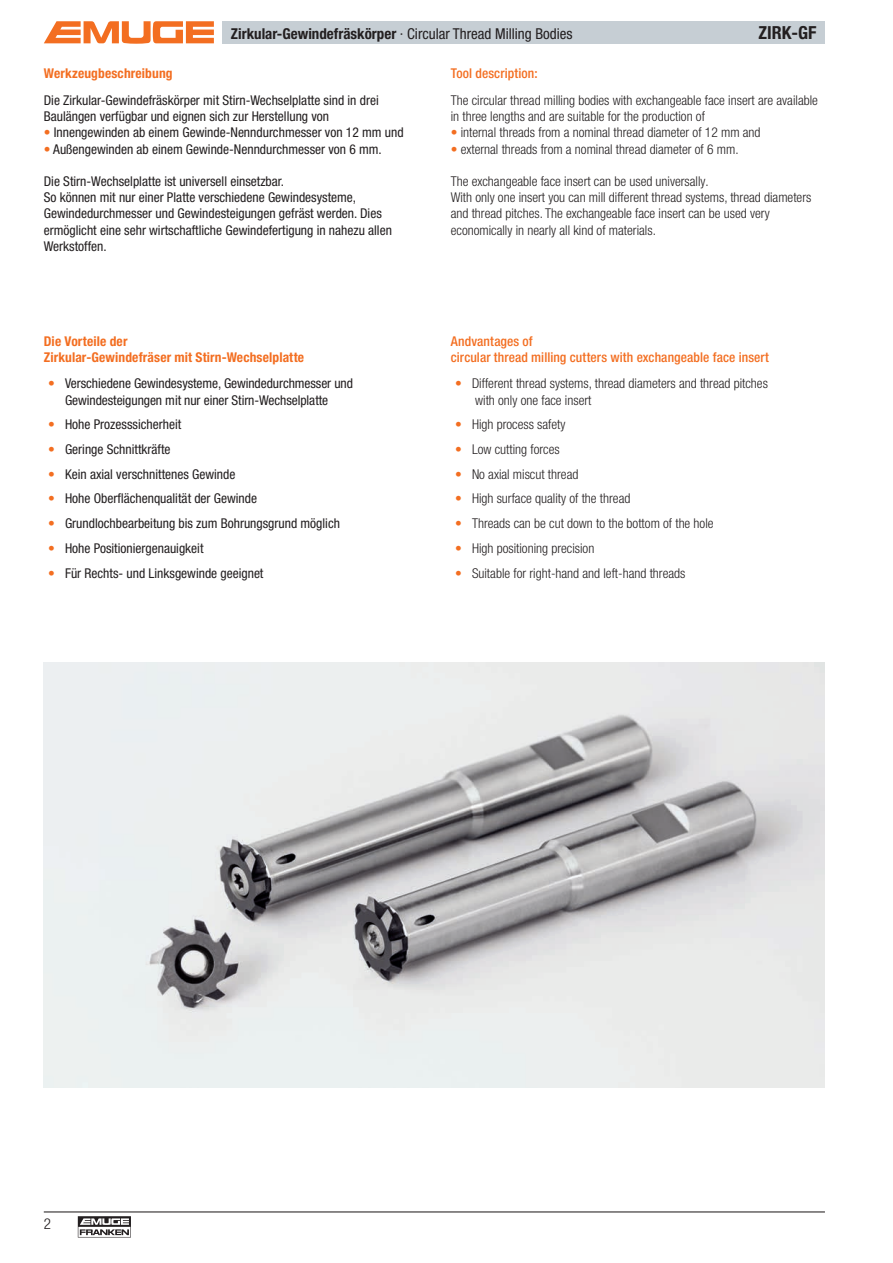
<style>
.page{position:relative;width:893px;height:1263px;background:#fff}
.page>*{position:absolute;margin:0;border:0;box-sizing:border-box;transform-origin:0 0}
.t1{font:700 condensed 18px "Helvetica Neue LT Pro";color:#231f20}
.t2{font:condensed 15px "Helvetica Neue LT Pro";color:#231f20}
.t3{font:300 condensed 15px "Helvetica Neue LT Pro";color:#231f20}
.t4{font:condensed 13.5px/16.2px "Helvetica Neue LT Pro";color:#231f20}
.t5{font:300 condensed 13.5px/16.2px "Helvetica Neue LT Pro";color:#231f20}
.t6{font:500 condensed 13.5px/16.2px "Helvetica Neue LT Pro";letter-spacing:.01em;color:#f36e21}
.t7{font:700 condensed 13.5px/16.2px "Helvetica Neue LT Pro";letter-spacing:.01em;color:#f36e21}
.s1{font-weight:700}
.s2{color:#f36e21}
</style>
<div class="page">
<svg style="left:44px;top:21px;width:170px;height:23px"></svg>
<svg style="left:78px;top:1216px;width:53px;height:21px"></svg>
<hr style="left:44px;top:1211px;width:781px;height:1px;background:#231f20">
<div style="left:222px;top:21px;width:603px;height:22px;background:#c6ced4"></div>
<img style="left:44px;top:663px;width:781px;height:425px">
<p class="t2" style="left:231px;top:25px;width:343px"><span class="s1">Zirkular-Gewindefräskörper</span> · Circular Thread Milling Bodies</p>
<h1 class="t1" style="left:758px;top:22px;width:59px">ZIRK-GF</h1>
<p class="t7" style="left:44px;top:66px;width:130px">Werkzeugbeschreibung</p>
<p class="t6" style="left:451px;top:65px;width:88px">Tool description:</p>
<p class="t4" style="left:44px;top:92px;width:336px">Die Zirkular-Gewindefräskörper mit Stirn-Wechselplatte sind in drei<br>Baulängen verfügbar und eignen sich zur Herstellung von</p>
<p class="t4" style="left:44px;top:124px;width:361px"><span class="s2">•</span> Innengewinden ab einem Gewinde-Nenndurchmesser von 12 mm und</p>
<p class="t4" style="left:44px;top:141px;width:340px"><span class="s2">•</span> Außengewinden ab einem Gewinde-Nenndurchmesser von 6 mm.</p>
<p class="t4" style="left:44px;top:173px;width:350px">Die Stirn-Wechselplatte ist universell einsetzbar.<br>So können mit nur einer Platte verschiedene Gewindesysteme, Gewindedurchmesser und Gewindesteigungen gefräst werden. Dies ermöglicht eine sehr wirtschaftliche Gewindefertigung in nahezu allen Werkstoffen.</p>
<p class="t5" style="left:451px;top:92px;width:369px">The circular thread milling bodies with exchangeable face insert are available in three lengths and are suitable for the production of</p>
<p class="t5" style="left:451px;top:125px;width:311px"><span class="s2">•</span> internal threads from a nominal thread diameter of 12 mm and</p>
<p class="t5" style="left:451px;top:141px;width:289px"><span class="s2">•</span> external threads from a nominal thread diameter of 6 mm.</p>
<p class="t5" style="left:451px;top:173px;width:362px">The exchangeable face insert can be used universally.<br>With only one insert you can mill different thread systems, thread diameters and thread pitches. The exchangeable face insert can be used very economically in nearly all kind of materials.</p>
<p class="t7" style="left:44px;top:333px;width:262px">Die Vorteile der<br>Zirkular-Gewindefräser mit Stirn-Wechselplatte</p>
<p class="t6" style="left:451px;top:333px;width:320px">Andvantages of<br>circular thread milling cutters with exchangeable face insert</p>
<p class="t4" style="left:48px;top:375px;width:306px;text-align:center"><span class="s2">•</span> Verschiedene Gewindesysteme, Gewindedurchmesser und<br>Gewindesteigungen mit nur einer Stirn-Wechselplatte</p>
<p class="t4" style="left:48px;top:416px;width:135px"><span class="s2">•</span> Hohe Prozesssicherheit</p>
<p class="t4" style="left:48px;top:441px;width:124px"><span class="s2">•</span> Geringe Schnittkräfte</p>
<p class="t4" style="left:48px;top:466px;width:189px"><span class="s2">•</span> Kein axial verschnittenes Gewinde</p>
<p class="t4" style="left:48px;top:490px;width:211px"><span class="s2">•</span> Hohe Oberflächenqualität der Gewinde</p>
<p class="t4" style="left:48px;top:515px;width:293px"><span class="s2">•</span> Grundlochbearbeitung bis zum Bohrungsgrund möglich</p>
<p class="t4" style="left:48px;top:540px;width:157px"><span class="s2">•</span> Hohe Positioniergenauigkeit</p>
<p class="t4" style="left:48px;top:564px;width:217px"><span class="s2">•</span> Für Rechts- und Linksgewinde geeignet</p>
<p class="t5" style="left:475px;top:375px;width:294px;text-indent:-20px"><span class="s2">•</span> Different thread systems, thread diameters and thread pitches with only one face insert</p>
<p class="t5" style="left:455px;top:416px;width:112px"><span class="s2">•</span> High process safety</p>
<p class="t5" style="left:455px;top:441px;width:106px"><span class="s2">•</span> Low cutting forces</p>
<p class="t5" style="left:455px;top:466px;width:125px"><span class="s2">•</span> No axial miscut thread</p>
<p class="t5" style="left:455px;top:490px;width:177px"><span class="s2">•</span> High surface quality of the thread</p>
<p class="t5" style="left:455px;top:515px;width:260px"><span class="s2">•</span> Threads can be cut down to the bottom of the hole</p>
<p class="t5" style="left:455px;top:540px;width:141px"><span class="s2">•</span> High positioning precision</p>
<p class="t5" style="left:455px;top:565px;width:232px"><span class="s2">•</span> Suitable for right-hand and left-hand threads</p>
<p class="t3" style="left:44px;top:1215px;width:9px">2</p>
</div>
